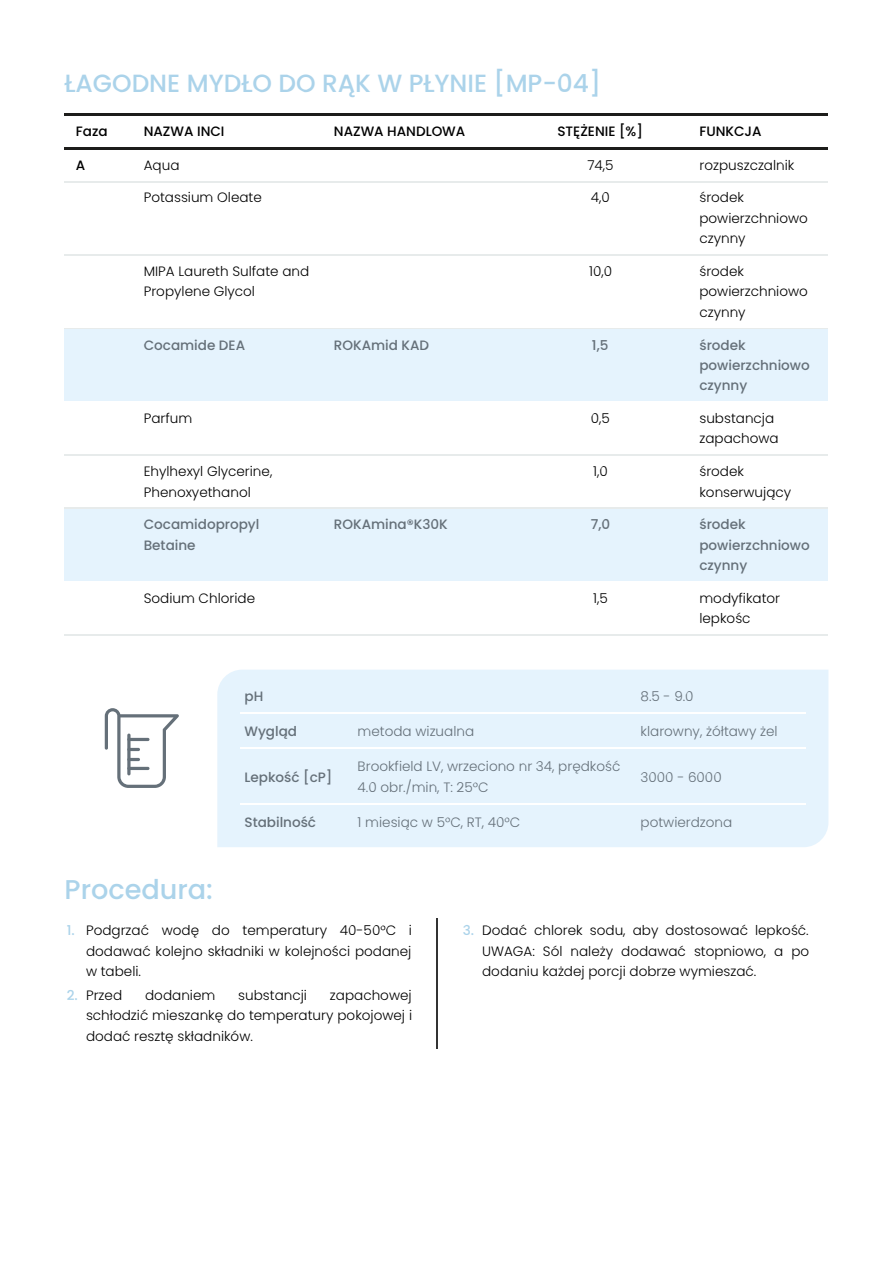
<style>
.page{position:relative;width:893px;height:1263px;background:#fff}
.page>*{position:absolute;margin:0;border:0;box-sizing:border-box;transform-origin:0 0}
.t1{font:500 27.15px "Poppins";letter-spacing:.005em;color:#abd3ea}
.t2{font:24.9px "Medium Poppins";letter-spacing:.005em;color:#abd3ea}
.t3{font:13.5px/20.4px "Light Poppins";letter-spacing:.005em;color:#000}
.t4{font:500 13.5px/20.4px "Poppins";letter-spacing:.005em;color:#657079}
.t5{font:13.5px/20.4px "Light Poppins";letter-spacing:.005em;color:#657079}
.t6{font:500 13.5px "Poppins";letter-spacing:.005em;color:#000}
.s1{font-family:"Poppins";font-weight:500;color:#abd3ea}
</style>
<div class="page">
<hr style="left:64px;top:113px;width:764px;height:2px;background:#1d1d1b">
<hr style="left:64px;top:147px;width:764px;height:2px;background:#1d1d1b">
<hr style="left:64px;top:181px;width:764px;height:1px;background:#e7ebeb">
<hr style="left:64px;top:255px;width:764px;height:1px;background:#e7ebeb">
<hr style="left:64px;top:328px;width:764px;height:1px;background:#e7ebeb">
<div style="left:64px;top:329px;width:764px;height:74px;background:#e5f3fd"></div>
<hr style="left:64px;top:402px;width:764px;height:1px;background:#fff">
<hr style="left:64px;top:455px;width:764px;height:1px;background:#e7ebeb">
<hr style="left:64px;top:508px;width:764px;height:1px;background:#e7ebeb">
<div style="left:64px;top:509px;width:764px;height:74px;background:#e5f3fd"></div>
<hr style="left:64px;top:581px;width:764px;height:2px;background:#fff">
<hr style="left:64px;top:635px;width:764px;height:1px;background:#e7ebeb">
<div style="left:217px;top:670px;width:611px;height:177px;background:#e5f3fd"></div>
<hr style="left:240px;top:713px;width:113px;height:1px;background:#fff">
<hr style="left:353px;top:713px;width:283px;height:1px;background:#fff">
<hr style="left:636px;top:713px;width:169px;height:1px;background:#fff">
<hr style="left:240px;top:748px;width:113px;height:1px;background:#fff">
<hr style="left:353px;top:748px;width:283px;height:1px;background:#fff">
<hr style="left:636px;top:748px;width:169px;height:1px;background:#fff">
<hr style="left:240px;top:803px;width:113px;height:1px;background:#fff">
<hr style="left:353px;top:803px;width:283px;height:1px;background:#fff">
<hr style="left:636px;top:803px;width:169px;height:1px;background:#fff">
<hr style="left:437px;top:918px;width:1px;height:131px;background:#333">
<svg style="left:105px;top:708px;width:74px;height:80px"></svg>
<hr style="left:127px;top:738px;width:22px;height:3px;background:#657079;border-radius:2px">
<h2 class="t2" style="left:64px;top:66px;width:538px">ŁAGODNE MYDŁO DO RĄK W PŁYNIE [MP-04]</h2>
<p class="t6" style="left:76px;top:122px;width:33px">Faza</p>
<p class="t6" style="left:144px;top:122px;width:82px">NAZWA INCI</p>
<p class="t6" style="left:334px;top:122px;width:133px">NAZWA HANDLOWA</p>
<p class="t6" style="left:557px;top:122px;width:87px">STĘŻENIE [%]</p>
<p class="t6" style="left:699px;top:122px;width:64px">FUNKCJA</p>
<p class="t6" style="left:76px;top:156px;width:11px">A</p>
<p class="t3" style="left:144px;top:155px;width:37px">Aqua</p>
<p class="t3" style="left:587px;top:155px;width:28px">74,5</p>
<p class="t3" style="left:699px;top:155px;width:96px">rozpuszczalnik</p>
<p class="t3" style="left:144px;top:188px;width:119px">Potassium Oleate</p>
<p class="t3" style="left:590px;top:188px;width:20px">4,0</p>
<p class="t3" style="left:699px;top:188px;width:110px">środek powierzchniowo czynny</p>
<p class="t3" style="left:144px;top:261px;width:167px">MIPA Laureth Sulfate and<br>Propylene Glycol</p>
<p class="t3" style="left:589px;top:261px;width:24px">10,0</p>
<p class="t3" style="left:699px;top:261px;width:110px">środek powierzchniowo czynny</p>
<p class="t4" style="left:144px;top:335px;width:103px">Cocamide DEA</p>
<p class="t4" style="left:334px;top:335px;width:97px">ROKAmid KAD</p>
<p class="t4" style="left:592px;top:335px;width:18px">1,5</p>
<p class="t4" style="left:699px;top:335px;width:112px">środek powierzchniowo czynny</p>
<p class="t3" style="left:144px;top:408px;width:50px">Parfum</p>
<p class="t3" style="left:590px;top:408px;width:20px">0,5</p>
<p class="t3" style="left:699px;top:408px;width:81px">substancja zapachowa</p>
<p class="t3" style="left:144px;top:461px;width:130px">Ehylhexyl Glycerine,<br>Phenoxyethanol</p>
<p class="t3" style="left:593px;top:461px;width:16px">1,0</p>
<p class="t3" style="left:699px;top:461px;width:93px">środek konserwujący</p>
<p class="t4" style="left:144px;top:514px;width:117px">Cocamidopropyl<br>Betaine</p>
<p class="t4" style="left:334px;top:514px;width:115px">ROKAmina®K30K</p>
<p class="t4" style="left:590px;top:514px;width:21px">7,0</p>
<p class="t4" style="left:699px;top:514px;width:112px">środek powierzchniowo czynny</p>
<p class="t3" style="left:144px;top:588px;width:113px">Sodium Chloride</p>
<p class="t3" style="left:593px;top:588px;width:16px">1,5</p>
<p class="t3" style="left:699px;top:588px;width:82px">modyfikator lepkośc</p>
<p class="t4" style="left:244px;top:686px;width:20px">pH</p>
<p class="t5" style="left:640px;top:686px;width:54px">8.5 - 9.0</p>
<p class="t4" style="left:244px;top:721px;width:54px">Wygląd</p>
<p class="t5" style="left:357px;top:721px;width:118px">metoda wizualna</p>
<p class="t5" style="left:640px;top:721px;width:138px">klarowny, żółtawy żel</p>
<p class="t4" style="left:244px;top:767px;width:89px">Lepkość [cP]</p>
<p class="t5" style="left:357px;top:757px;width:264px">Brookfield LV, wrzeciono nr 34, prędkość<br>4.0 obr./min, T: 25°C</p>
<p class="t5" style="left:640px;top:767px;width:83px">3000 - 6000</p>
<p class="t4" style="left:244px;top:812px;width:73px">Stabilność</p>
<p class="t5" style="left:357px;top:812px;width:164px">1 miesiąc w 5°C, RT, 40°C</p>
<p class="t5" style="left:640px;top:812px;width:93px">potwierdzona</p>
<h1 class="t1" style="left:64px;top:871px;width:150px">Procedura:</h1>
<p class="t3" style="left:86px;top:921px;width:327px;text-align:justify;text-indent:-19px"><span class="s1">1.</span> Podgrzać wodę do temperatury 40-50°C i dodawać kolejno składniki w kolejności podanej w tabeli.</p>
<p class="t3" style="left:67px;top:985px;width:57px"><span class="s1">2.</span> Przed</p>
<p class="t3" style="left:145px;top:985px;width:72px">dodaniem</p>
<p class="t3" style="left:238px;top:985px;width:70px">substancji</p>
<p class="t3" style="left:86px;top:985px;width:327px;text-align:justify;text-indent:244px">zapachowej schłodzić mieszankę do temperatury pokojowej i dodać resztę składników.</p>
<p class="t3" style="left:482px;top:921px;width:328px;text-align:justify;text-indent:-19px"><span class="s1">3.</span> Dodać chlorek sodu, aby dostosować lepkość.<br>UWAGA: Sól należy dodawać stopniowo, a po dodaniu każdej porcji dobrze wymieszać.</p>
</div>
